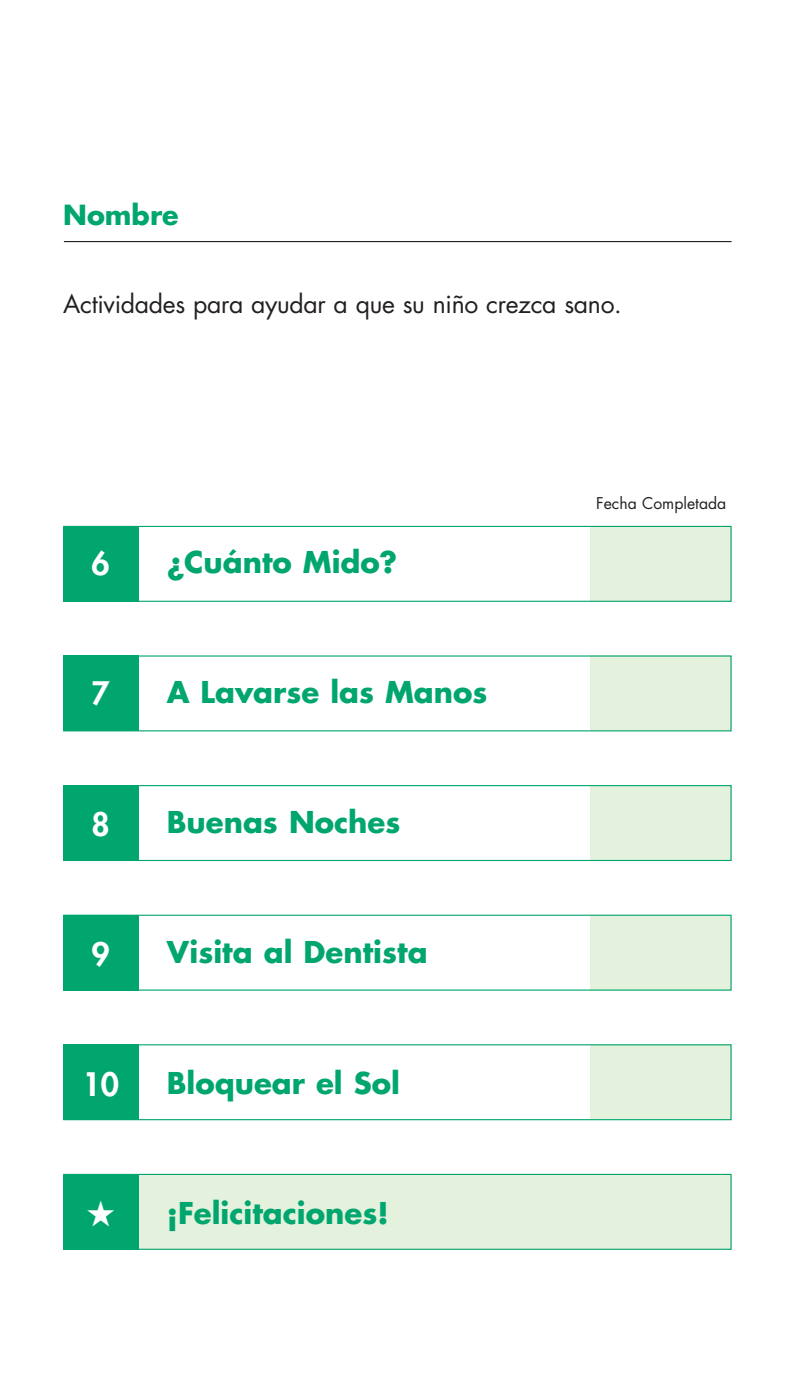
<style>
.page{position:relative;width:792px;height:1377px;background:#fff}
.page>*{position:absolute;margin:0;border:0;box-sizing:border-box;transform-origin:0 0}
.t1{font:800 31.5px "Futura";color:#fff}
.t2{font:700 29.25px "Futura";color:#00a66e}
.t3{font:700 27px "Futura";color:#00a66e}
.t4{font:24.75px "Futura";letter-spacing:-.01em;color:#231f20}
.t5{font:15.75px "Futura";color:#231f20}
</style>
<div class="page">
<hr style="left:64px;top:241px;width:668px;height:1px;background:#231f20">
<div style="left:590px;top:526px;width:142px;height:76px;background:#e4f1dc"></div>
<div style="left:63px;top:526px;width:669px;height:76px;border:1px solid #00a66e"></div>
<div style="left:63px;top:526px;width:76px;height:76px;background:#00a66e"></div>
<div style="left:590px;top:655px;width:142px;height:76px;background:#e4f1dc"></div>
<div style="left:63px;top:655px;width:76px;height:76px;background:#00a66e"></div>
<div style="left:590px;top:785px;width:142px;height:76px;background:#e4f1dc"></div>
<div style="left:63px;top:785px;width:669px;height:76px;border:1px solid #00a66e"></div>
<div style="left:63px;top:785px;width:76px;height:76px;background:#00a66e"></div>
<div style="left:590px;top:915px;width:142px;height:76px;background:#e4f1dc"></div>
<div style="left:63px;top:915px;width:669px;height:76px;border:1px solid #00a66e"></div>
<div style="left:63px;top:915px;width:76px;height:76px;background:#00a66e"></div>
<div style="left:590px;top:1044px;width:142px;height:76px;background:#e4f1dc"></div>
<div style="left:63px;top:1044px;width:669px;height:76px;border:1px solid #00a66e"></div>
<div style="left:63px;top:1044px;width:76px;height:76px;background:#00a66e"></div>
<div style="left:136px;top:1174px;width:596px;height:76px;background:#e4f1dc"></div>
<div style="left:63px;top:1174px;width:669px;height:76px;border:1px solid #00a66e"></div>
<div style="left:63px;top:1174px;width:76px;height:76px;background:#00a66e"></div>
<p class="t3" style="left:63px;top:203px;width:117px">Nombre</p>
<p class="t4" style="left:63px;top:292px;width:560px">Actividades para ayudar a que su niño crezca sano.</p>
<p class="t5" style="left:596px;top:496px;width:132px">Fecha Completada</p>
<p class="t1" style="left:92px;top:548px;width:20px">6</p>
<p class="t2" style="left:167px;top:548px;width:232px">¿Cuánto Mido?</p>
<p class="t1" style="left:92px;top:679px;width:20px">7</p>
<p class="t2" style="left:167px;top:679px;width:322px">A Lavarse las Manos</p>
<p class="t1" style="left:92px;top:809px;width:20px">8</p>
<p class="t2" style="left:167px;top:809px;width:235px">Buenas Noches</p>
<p class="t1" style="left:92px;top:939px;width:20px">9</p>
<p class="t2" style="left:167px;top:939px;width:262px">Visita al Dentista</p>
<p class="t1" style="left:83px;top:1069px;width:38px">10</p>
<p class="t2" style="left:167px;top:1069px;width:235px">Bloquear el Sol</p>
<p class="t2" style="left:167px;top:1199px;width:223px">¡Felicitaciones!</p>
</div>
